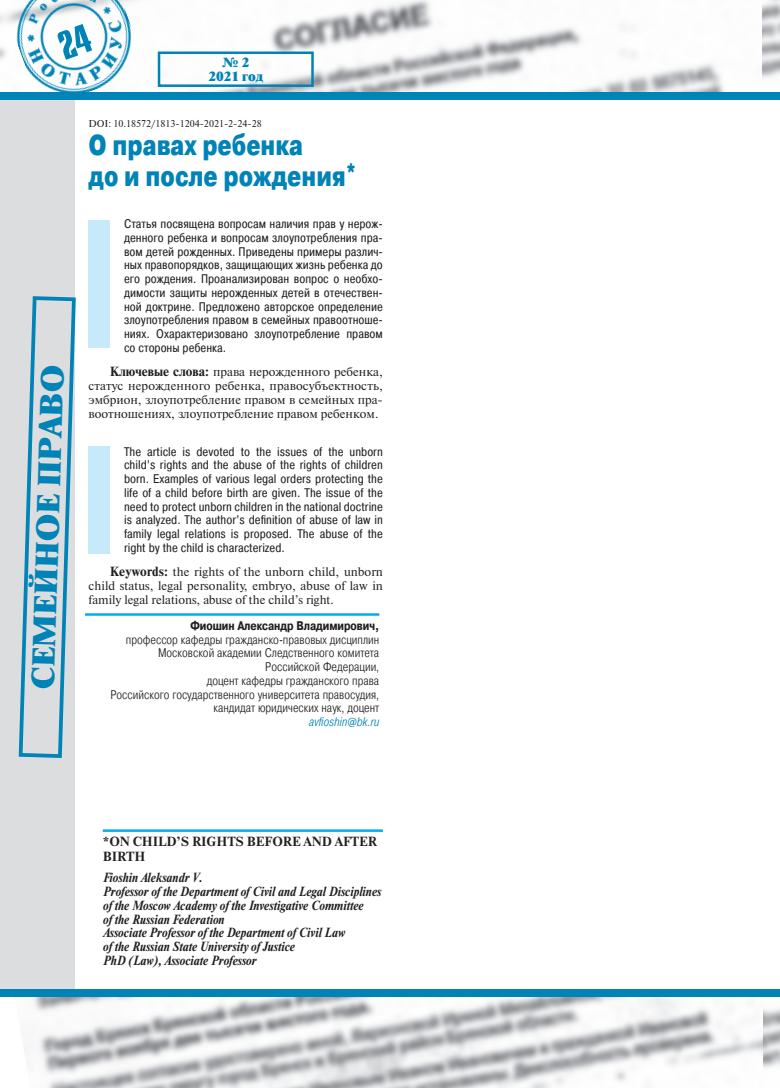
<style>
.page{position:relative;width:780px;height:1088px;background:#fff}
.page>*{position:absolute;margin:0;border:0;box-sizing:border-box;transform-origin:0 0}
.t1{font:30px "Newton XC";color:#0083b6}
.t2{font:900 28.75px/31.2px "Pragmatica Cond";color:#0083b6;scale:.85 1}
.t3{font:12.5px/13.8px "Pragmatica Cond";color:#231f20;text-align:justify}
.t4{font:12.5px/13.8px "Newton C";color:#231f20;text-align:justify}
.t5{font:italic 700 12.5px/13.8px "Newton C";color:#231f20;scale:.9 1}
.t6{font:300 12.5px/13.8px "Pragmatica Cond";color:#231f20;text-align:right}
.t7{font:700 12.5px/15px "Newton C";color:#231f20}
.t8{font:700 12.5px "Pragmatica Cond C";color:#231f20}
.t9{font:italic 300 12.5px "Pragmatica Cond";color:#0083b6}
.t10{font:12.5px/13.8px "Newton XC";color:#0083b6;text-align:center}
.t11{font:10px "Newton C";color:#231f20}
.s1{font-weight:700}
</style>
<div class="page">
<img style="left:0;top:0;width:780px;height:93px">
<img style="left:24px;top:997px;width:756px;height:91px">
<div style="left:0;top:97px;width:74px;height:892px;background:#dcdddf"></div>
<div style="left:762px;top:93px;width:18px;height:7px;background:#0083b6"></div>
<svg style="left:156px;top:50px;width:159px;height:38px"></svg>
<div style="left:0;top:93px;width:762px;height:7px;background:#0083b6"></div>
<img style="left:2px;top:0;width:145px;height:109px">
<div style="left:0;top:989px;width:780px;height:8px;background:#0083b6"></div>
<svg style="left:18px;top:294px;width:58px;height:466px"></svg>
<hr style="left:103px;top:829px;width:280px;height:3px;background:#00aeef">
<div style="left:89px;top:220px;width:21px;height:127px;background:#c6eafa"></div>
<div style="left:89px;top:446px;width:21px;height:108px;background:#c6eafa"></div>
<hr style="left:85px;top:613px;width:294px;height:3px;background:#00aeef">
<svg style="left:56px;top:23px;width:38px;height:37px"></svg>
<h1 class="t1" style="left:25px;top:689px;width:327px;rotate:-88deg">СЕМЕЙНОЕ ПРАВО</h1>
<p class="t10" style="left:208px;top:56px;width:56px">№ 2<br>2021 год</p>
<p class="t11" style="left:89px;top:120px;width:175px">DOI: 10.18572/1813-1204-2021-2-24-28</p>
<h2 class="t2" style="left:89px;top:130px;width:316px">О правах ребенка<br>до и после рождения*</h2>
<p class="t3" style="left:124px;top:218px;width:260px">Статья посвящена вопросам наличия прав у нерож&shy;денного ребенка и вопросам злоупотребления пра&shy;вом детей рожденных. Приведены примеры различ&shy;ных правопорядков, защищающих жизнь ребенка до его рождения. Проанализирован вопрос о необхо&shy;димости защиты нерожденных детей в отечествен&shy;ной доктрине. Предложено авторское определение злоупотребления правом в семейных правоотноше&shy;ниях. Охарактеризовано злоупотребление правом со стороны ребенка.</p>
<p class="t4" style="left:89px;top:366px;width:296px;text-indent:21px"><span class="s1">Ключевые слова:</span> права нерожденного ребенка, статус нерожденного ребенка, правосубъектность, эмбрион, злоупотребление правом в семейных пра&shy;воотношениях, злоупотребление правом ребенком.</p>
<p class="t3" style="left:124px;top:445px;width:260px">The article is devoted to the issues of the unborn child’s rights and the abuse of the rights of children born. Examples of various legal orders protecting the life of a child before birth are given. The issue of the need to protect unborn children in the national doctrine is analyzed. The author’s definition of abuse of law in family legal relations is proposed. The abuse of the right by the child is characterized.</p>
<p class="t4" style="left:89px;top:566px;width:296px;text-indent:21px"><span class="s1">Keywords:</span> the rights of the unborn child, unborn child status, legal personality, embryo, abuse of law in family legal relations, abuse of the child’s right.</p>
<p class="t8" style="left:190px;top:619px;width:190px">Фиошин Александр Владимирович,</p>
<p class="t6" style="left:110px;top:633px;width:270px">профессор кафедры гражданско-правовых дисциплин Московской академии Следственного комитета Российской Федерации,<br>доцент кафедры гражданского права<br>Российского государственного университета правосудия, кандидат юридических наук, доцент</p>
<p class="t9" style="left:309px;top:717px;width:72px">avfioshin@bk.ru</p>
<p class="t7" style="left:103px;top:835px;width:275px">*ON CHILD’S RIGHTS BEFORE AND AFTER<br>BIRTH</p>
<p class="t5" style="left:103px;top:872px;width:310px">Fioshin Aleksandr V.<br>Professor of the Department of Civil and Legal Disciplines of the Moscow Academy of the Investigative Committee<br>of the Russian Federation<br>Associate Professor of the Department of Civil Law<br>of the Russian State University of Justice<br>PhD (Law), Associate Professor</p>
</div>
